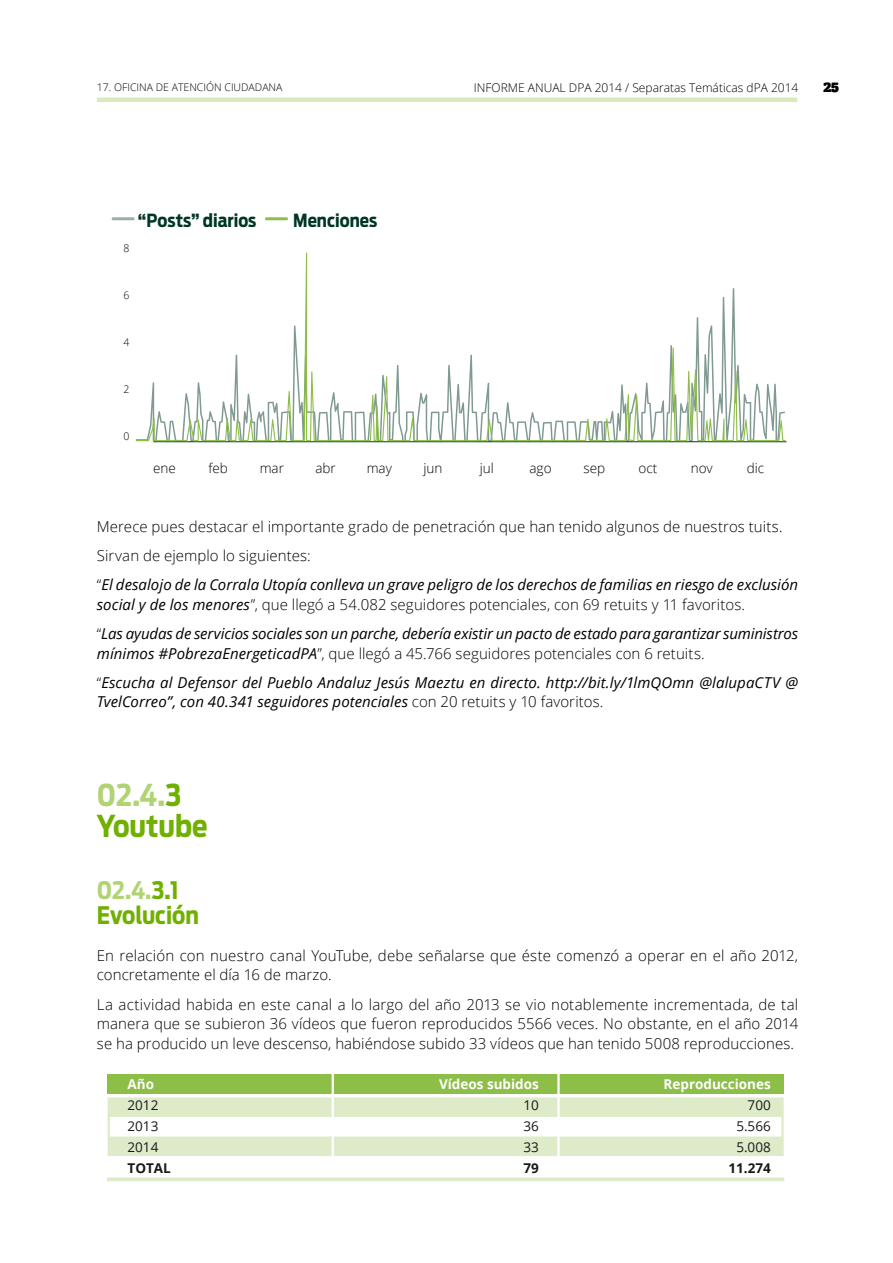
<style>
.page{position:relative;width:893px;height:1263px;background:#fff}
.page>*{position:absolute;margin:0;border:0;box-sizing:border-box;transform-origin:0 0}
.t1{font:700 30px/31.5px "Antenna Cond";color:#70b000}
.t2{font:700 24px/25.5px "Antenna Cond";color:#70b000}
.t3{font:700 18px "Antenna Cond";color:#003627}
.t4{font:300 15px/19.5px "Open Sans";letter-spacing:.005em;color:#000}
.t5{font:italic 15px/29.2px "Open Sans";color:#000}
.t6{font:300 13.5px "Open Sans";color:#000}
.t7{font:13.5px/21px "Open Sans";color:#1a171b;text-align:justify}
.t8{font:700 13.5px "Open Sans";color:#fff}
.t9{font:700 13.5px "Open Sans";color:#1a171b}
.t10{font:300 12px "Open Sans";color:#000}
.t11{font:12px "Alfa Slab One";color:#000}
.t12{font:300 10.5px "Open Sans";color:#000}
.s1{font-weight:400;font-style:italic}
.s2{font-weight:300;font-style:normal}
.s3{color:#b0d373}
</style>
<div class="page">
<hr style="left:97px;top:98px;width:700px;height:4px;background:#daeabd">
<hr style="left:153px;top:441px;width:633px;height:1px;background:#003627">
<hr style="left:112px;top:217px;width:23px;height:3px;background:#003627;border-radius:2px">
<hr style="left:265px;top:217px;width:23px;height:3px;background:#8dbe48;border-radius:2px">
<svg style="left:136px;top:253px;width:649px;height:188px"></svg>
<svg style="left:108px;top:1097px;width:676px;height:59px"></svg>
<div style="left:108px;top:1075px;width:676px;height:19px;background:#8dbe48"></div>
<hr style="left:557px;top:1068px;width:3px;height:98px;background:#fff">
<hr style="left:332px;top:1068px;width:2px;height:98px;background:#fff">
<svg style="left:107px;top:1177px;width:677px;height:4px;background:#e1edce"></svg>
<p class="t12" style="left:117px;top:74px;width:13px">50</p>
<p class="t12" style="left:97px;top:80px;width:46px">17. oficina</p>
<p class="t12" style="left:156px;top:80px;width:23px">de aten</p>
<p class="t12" style="left:197px;top:80px;width:42px">ción ciudadana</p>
<p class="t10" style="left:474px;top:79px;width:326px">INFORME ANUAL DPA 2014 / Separatas Temáticas dPA 2014</p>
<p class="t11" style="left:823px;top:79px;width:17px">25</p>
<p class="t12" style="left:123px;top:241px;width:7px">8</p>
<p class="t3" style="left:138px;top:209px;width:120px">“Posts” diarios</p>
<p class="t3" style="left:293px;top:209px;width:86px">Menciones</p>
<p class="t12" style="left:123px;top:288px;width:7px">6</p>
<p class="t12" style="left:123px;top:335px;width:7px">4</p>
<p class="t12" style="left:123px;top:382px;width:7px">2</p>
<p class="t12" style="left:123px;top:429px;width:7px">0</p>
<p class="t6" style="left:153px;top:459px;width:24px">ene</p>
<p class="t6" style="left:208px;top:459px;width:21px">feb</p>
<p class="t6" style="left:260px;top:459px;width:26px">mar</p>
<p class="t6" style="left:315px;top:459px;width:22px">abr</p>
<p class="t6" style="left:367px;top:459px;width:27px">may</p>
<p class="t6" style="left:424px;top:459px;width:20px">jun</p>
<p class="t6" style="left:480px;top:459px;width:16px">jul</p>
<p class="t6" style="left:529px;top:459px;width:24px">ago</p>
<p class="t6" style="left:583px;top:459px;width:23px">sep</p>
<p class="t6" style="left:639px;top:459px;width:20px">oct</p>
<p class="t6" style="left:691px;top:459px;width:24px">nov</p>
<p class="t6" style="left:747px;top:459px;width:19px">dic</p>
<p class="t4" style="left:97px;top:511px;width:703px;line-height:29.2px">Merece pues destacar el importante grado de penetración que han tenido algunos de nuestros tuits.<br>Sirvan de ejemplo lo siguientes:<br>“<span class="s1">El desalojo de la Corrala Utopía conlleva un grave peligro de los derechos de familias en riesgo de exclusión</span></p>
<p class="t5" style="left:97px;top:589px;width:703px">social y de los menores<span class="s2">”, que llegó a 54.082 seguidores potenciales, con 69 retuits y 11 favoritos.<br>“</span>Las ayudas de servicios sociales son un parche, debería existir un pacto de estado para garantizar suministros</p>
<p class="t5" style="left:97px;top:638px;width:703px">mínimos #PobrezaEnergeticadPA<span class="s2">”, que llegó a 45.766 seguidores potenciales con 6 retuits.<br>“</span>Escucha al Defensor del Pueblo Andaluz Jesús Maeztu en directo. http://bit.ly/1lmQOmn @lalupaCTV @</p>
<p class="t5" style="left:97px;top:687px;width:508px">TvelCorreo”, con 40.341 seguidores potenciales <span class="s2">con 20 retuits y 10 favoritos.</span></p>
<h1 class="t1" style="left:97px;top:779px;width:112px"><span class="s3">02.4.</span>3<br>Youtube</h1>
<h2 class="t2" style="left:97px;top:877px;width:103px"><span class="s3">02.4.</span>3.1<br>Evolución</h2>
<p class="t4" style="left:97px;top:945px;width:703px">En relación con nuestro canal YouTube, debe señalarse que éste comenzó a operar en el año 2012, concretamente el día 16 de marzo.</p>
<p class="t4" style="left:97px;top:994px;width:703px;text-align:justify">La actividad habida en este canal a lo largo del año 2013 se vio notablemente incrementada, de tal manera que se subieron 36 vídeos que fueron reproducidos 5566 veces. No obstante, en el año 2014 se ha producido un leve descenso, habiéndose subido 33 vídeos que han tenido 5008 reproducciones.</p>
<p class="t8" style="left:128px;top:1075px;width:28px">Año</p>
<p class="t8" style="left:439px;top:1075px;width:101px">Vídeos subidos</p>
<p class="t8" style="left:663px;top:1075px;width:109px">Reproducciones</p>
<p class="t7" style="left:128px;top:1094px;width:32px">2012<br>2013<br>2014</p>
<p class="t9" style="left:128px;top:1159px;width:45px">TOTAL</p>
<p class="t7" style="left:523px;top:1094px;width:17px">10<br>36<br>33</p>
<p class="t9" style="left:523px;top:1159px;width:17px">79</p>
<p class="t7" style="left:736px;top:1094px;width:36px;text-indent:11px">700<br>5.566<br>5.008</p>
<p class="t9" style="left:728px;top:1159px;width:44px">11.274</p>
</div>
